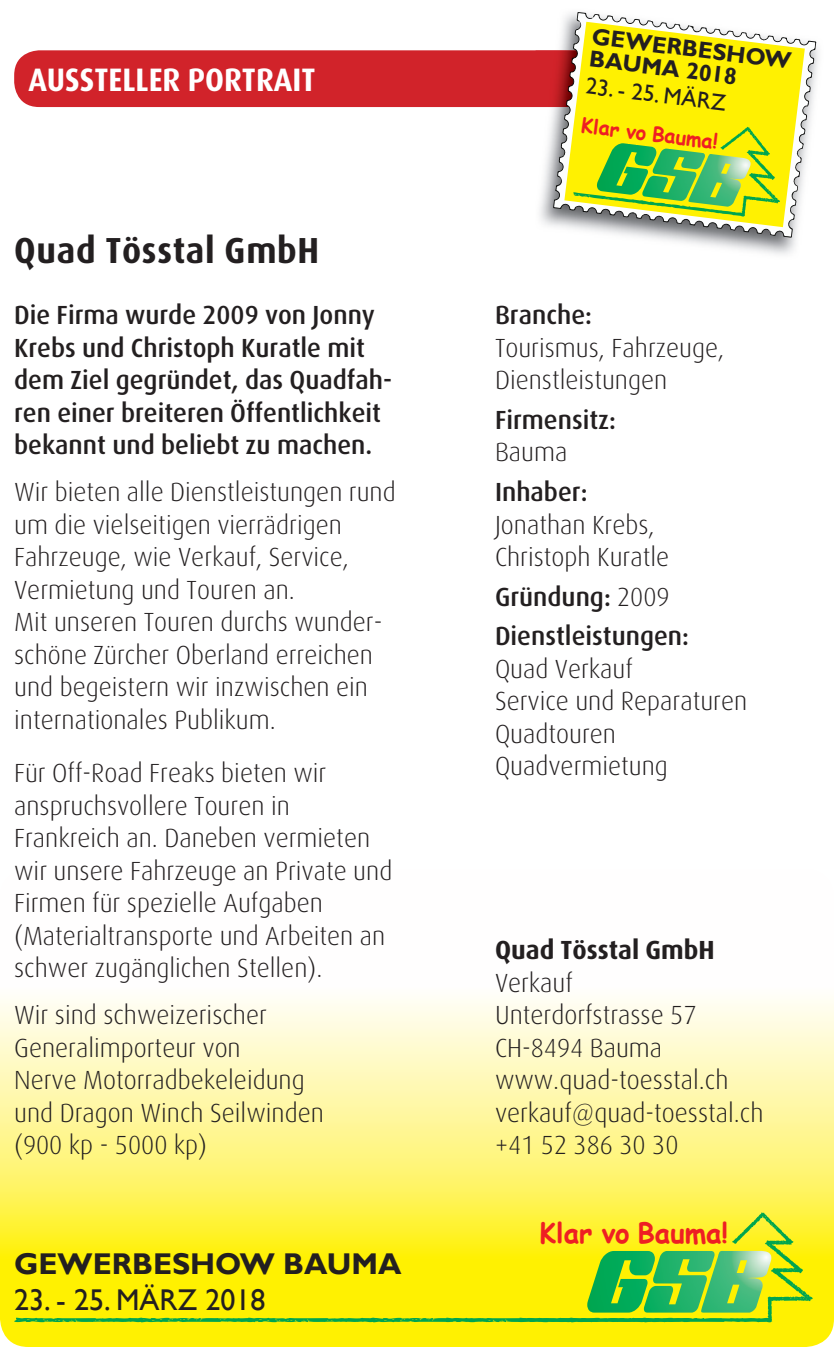
<style>
.page{position:relative;width:834px;height:1347px;background:#fff}
.page>*{position:absolute;margin:0;border:0;box-sizing:border-box;transform-origin:0 0}
.t1{font:700 36.25px "Dax";letter-spacing:.02em;color:#231f20;scale:.95 1}
.t2{font:700 32.5px "Dax";color:#fff;scale:.93 1}
.t3{font:700 30px "Gill Sans";color:#231f20}
.t4{font:30px "Gill Sans";color:#231f20}
.t5{font:700 27.75px "Comic Sans MS";color:#ee1f23}
.t6{font:300 26.25px/32.5px "Dax";color:#231f20}
.t7{font:500 26.25px/32.5px "Dax";color:#231f20}
.t8{font:700 26.25px "Dax";color:#231f20}
.t9{font:700 23px/22.2px "Gill Sans";color:#231f20}
.t10{font:23px "Gill Sans";color:#231f20}
.t11{font:700 20px "Comic Sans MS";color:#ee1f23}
.s1{font-weight:300}
</style>
<div class="page">
<svg style="left:0;top:999px;width:833px;height:347px;background:#fef791"></svg>
<svg style="left:14px;top:1212px;width:798px;height:110px;background:#f2ed15"></svg>
<img style="left:587px;top:1250px;width:184px;height:62px">
<div style="left:14px;top:50px;width:611px;height:57px;background:#d1232a;border-radius:25px"></div>
<img style="left:535px;top:42px;width:284px;height:213px">
<img style="left:535px;top:50px;width:18px;height:57px">
<svg style="left:553px;top:12px;width:263px;height:226px"></svg>
<img style="left:596px;top:143px;width:131px;height:64px">
<p class="t2" style="left:28px;top:62px;width:310px">AUSSTELLER PORTRAIT</p>
<h1 class="t1" style="left:14px;top:230px;width:323px">Quad Tösstal GmbH</h1>
<p class="t7" style="left:14px;top:299px;width:379px">Die Firma wurde 2009 von Jonny<br>Krebs und Christoph Kuratle mit dem Ziel gegründet, das Quadfah&shy;ren einer breiteren Öffentlichkeit bekannt und beliebt zu machen.</p>
<p class="t6" style="left:14px;top:476px;width:383px">Wir bieten alle Dienstleistungen rund um die vielseitigen vierrädrigen Fahrzeuge, wie Verkauf, Service, Vermietung und Touren an.<br>Mit unseren Touren durchs wunder&shy;schöne Zürcher Oberland erreichen und begeistern wir inzwischen ein internationales Publikum.</p>
<p class="t6" style="left:14px;top:757px;width:379px">Für Off-Road Freaks bieten wir anspruchsvollere Touren in<br>Frankreich an. Daneben vermieten wir unsere Fahrzeuge an Private und<br>Firmen für spezielle Aufgaben (Materialtransporte und Arbeiten an schwer zugänglichen Stellen).</p>
<p class="t6" style="left:14px;top:999px;width:311px">Wir sind schweizerischer<br>Generalimporteur von<br>Nerve Motorradbekeleidung und Dragon Winch Seilwinden (900 kp - 5000 kp)</p>
<p class="t3" style="left:14px;top:1245px;width:389px">GEWERBESHOW BAUMA</p>
<p class="t4" style="left:14px;top:1282px;width:253px">23. - 25. MÄRZ 2018</p>
<p class="t9" style="left:593px;top:26px;width:202px;rotate:7deg">GEWERBESHOW<br>BAUMA 2018</p>
<p class="t11" style="left:583px;top:110px;width:139px;rotate:7deg">Klar vo Bauma!</p>
<p class="t10" style="left:587px;top:72px;width:142px;rotate:7deg">23. - 25. MÄRZ</p>
<p class="t7" style="left:495px;top:299px;width:98px">Branche:</p>
<p class="t6" style="left:495px;top:332px;width:231px">Tourismus, Fahrzeuge,<br>Dienstleistungen</p>
<p class="t7" style="left:495px;top:404px;width:123px">Firmensitz:</p>
<p class="t6" style="left:495px;top:436px;width:74px">Bauma</p>
<p class="t7" style="left:495px;top:476px;width:94px">Inhaber:</p>
<p class="t6" style="left:495px;top:508px;width:176px">Jonathan Krebs,<br>Christoph Kuratle</p>
<p class="t7" style="left:495px;top:577px;width:195px;line-height:39.5px">Gründung: <span class="s1">2009<br></span>Dienstleistungen:</p>
<p class="t6" style="left:495px;top:652px;width:254px">Quad Verkauf<br>Service und Reparaturen<br>Quadtouren<br>Quadvermietung</p>
<p class="t8" style="left:495px;top:935px;width:221px">Quad Tösstal GmbH</p>
<p class="t6" style="left:495px;top:966px;width:270px">Verkauf<br>Unterdorfstrasse 57<br>CH-8494 Bauma www.quad-toesstal.ch verkauf@quad-toesstal.ch +41 52 386 30 30</p>
<p class="t5" style="left:539px;top:1212px;width:190px">Klar vo Bauma!</p>
</div>
